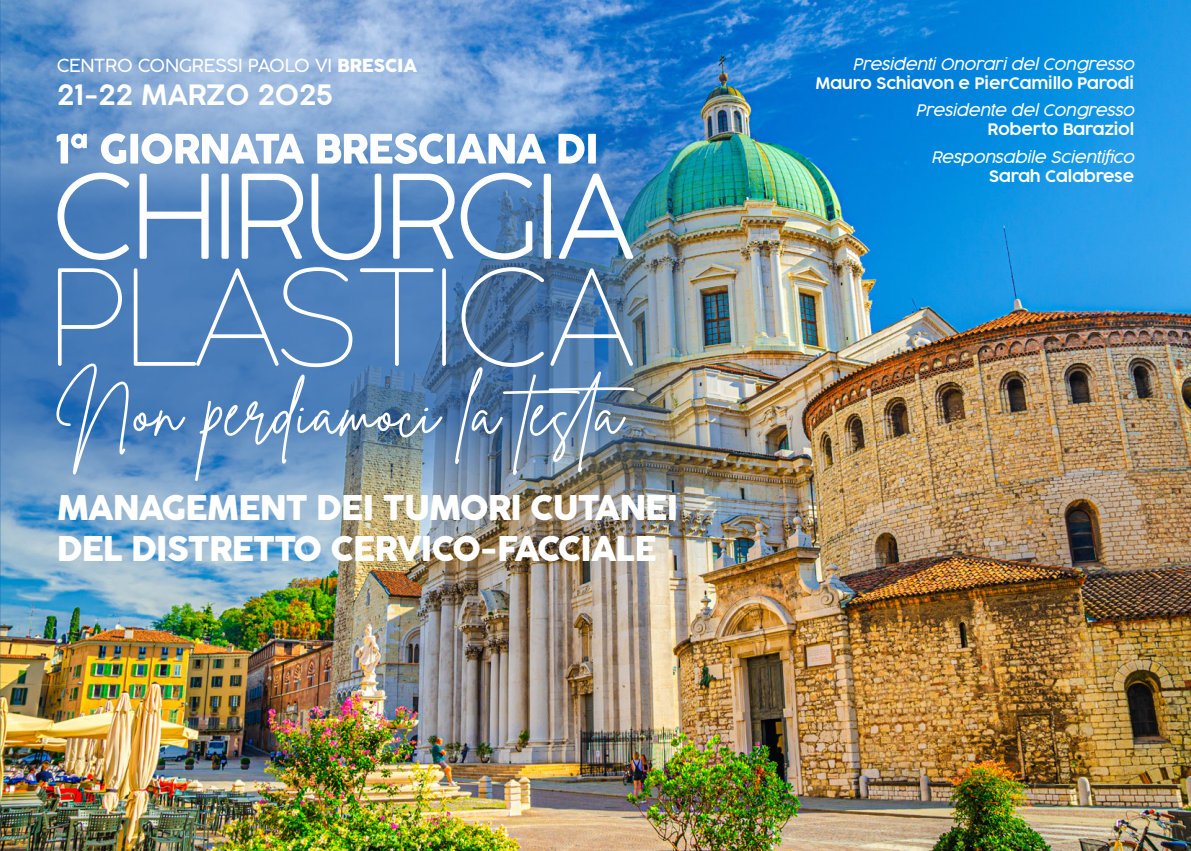
<style>
.page{position:relative;width:1191px;height:851px;background:#fff}
.page>*{position:absolute;margin:0;border:0;box-sizing:border-box;transform-origin:0 0}
.t1{font:68.4px "Brittany Signature";letter-spacing:.015em;color:#fff}
.t2{font:34px/40.8px "Cocogoose Pro";letter-spacing:-.04em;color:#fff}
.t3{font:300 28px "Cocogoose Pro";letter-spacing:-.02em;color:#fff}
.t4{font:300 18px "Cocogoose Pro";letter-spacing:-.02em;color:#fff}
.t5{font:italic 300 15.8px "Cocogoose Pro";letter-spacing:-.02em;color:#fff}
.t6{font:300 15.8px "Cocogoose Pro";letter-spacing:-.02em;color:#fff}
.s1{font-weight:400}
</style>
<div class="page">
<img style="left:0;top:0;width:1191px;height:850px">
<img style="left:0;top:34px;width:768px;height:554px">
<svg style="left:57px;top:133px;width:539px;height:31px"></svg>
<svg style="left:58px;top:172px;width:575px;height:88px"></svg>
<svg style="left:58px;top:267px;width:575px;height:100px;fill:#4c7fba"></svg>
<p class="t4" style="left:57px;top:53px;width:362px">CENTRO CONGRESSI PAOLO VI <span class="s1">BRESCIA</span></p>
<h3 class="t3" style="left:57px;top:76px;width:278px">21-22 MARZO 2025</h3>
<h1 class="t1" style="left:57px;top:368px;width:583px">Non perdiamoci la testa</h1>
<h2 class="t2" style="left:57px;top:488px;width:623px">MANAGEMENT DEI TUMORI CUTANEI<br>DEL DISTRETTO CERVICO-FACCIALE</h2>
<p class="t5" style="left:852px;top:53px;width:283px">Presidenti Onorari del Congresso</p>
<p class="t6" style="left:815px;top:72px;width:320px">Mauro Schiavon e PierCamillo Parodi</p>
<p class="t5" style="left:915px;top:100px;width:220px">Presidente del Congresso</p>
<p class="t6" style="left:987px;top:119px;width:148px">Roberto Baraziol</p>
<p class="t5" style="left:931px;top:146px;width:205px">Responsabile Scientifico</p>
<p class="t6" style="left:988px;top:165px;width:147px">Sarah Calabrese</p>
</div>
